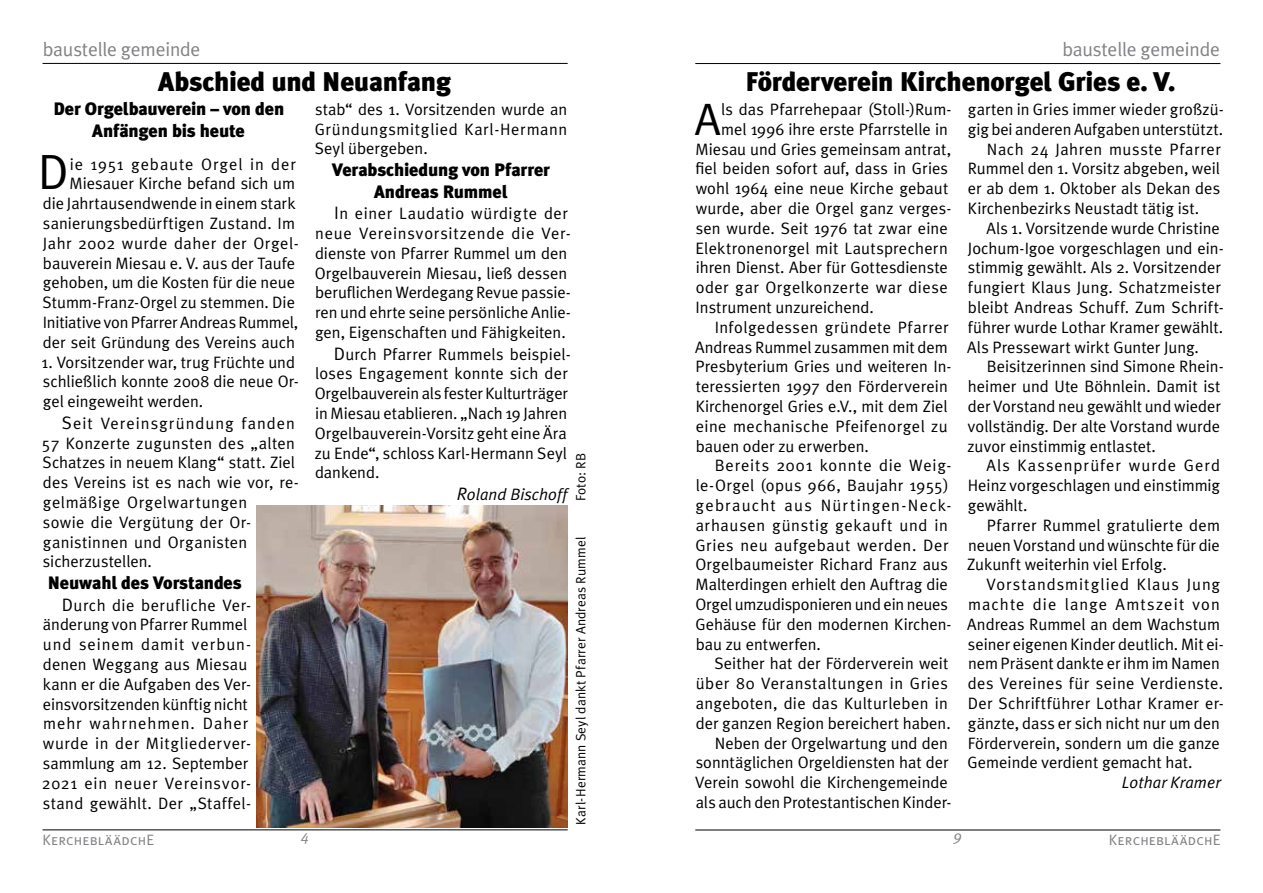
<style>
.page{position:relative;width:1263px;height:893px;background:#fff}
.page>*{position:absolute;margin:0;border:0;box-sizing:border-box;transform-origin:0 0}
.t1{font:49.5px "Meta Plus Normal";color:#000}
.t2{font:45.3px "Meta Plus Normal";color:#000}
.t3{font:900 27px "Meta Plus";letter-spacing:-.01em;color:#000}
.t4{font:19.5px "Meta Plus Normal";letter-spacing:-.01em;color:#808285}
.t5{font:900 18px/21.6px "Meta Plus";letter-spacing:-.005em;color:#000;text-align:center}
.t6{font:16.5px/19.8px "Meta Plus Normal";letter-spacing:.005em;color:#000}
.t7{font:16.5px "Meta Plus Normal";letter-spacing:.03em;color:#000}
.t8{font:16.5px "Meta Plus Normal";letter-spacing:.06em;color:#000}
.t9{font:16.5px "Meta Plus Normal";letter-spacing:-.015em;color:#000}
.t10{font:16.5px "Meta Plus Normal";letter-spacing:.025em;color:#000}
.t11{font:16.5px "Meta Plus Normal";letter-spacing:.075em;color:#000}
.t12{font:16.5px "Meta Plus Normal";letter-spacing:.04em;color:#000}
.t13{font:16.5px "Meta Plus Normal";letter-spacing:.035em;color:#000}
.t14{font:italic 16.5px "Meta Plus Normal";letter-spacing:.005em;color:#000}
.t15{font:16.5px "Meta Plus Normal";letter-spacing:.05em;color:#000}
.t16{font:16.5px "Meta Plus Normal";letter-spacing:.065em;color:#000}
.t17{font:15px "Meta Plus Normal Caps";letter-spacing:.015em;color:#808285}
.t18{font:italic 15px "Meta Plus Normal";color:#808285}
.t19{font:13.5px "Meta Plus Normal";letter-spacing:.005em;color:#000}
.s1{font-size:18px}
</style>
<div class="page">
<hr style="left:695px;top:830px;width:525px;height:1px;background:#000">
<hr style="left:43px;top:63px;width:525px;height:1px;background:#000">
<hr style="left:695px;top:63px;width:525px;height:1px;background:#000">
<hr style="left:43px;top:830px;width:525px;height:1px;background:#000">
<img style="left:256px;top:506px;width:312px;height:321px">
<p class="t4" style="left:43px;top:38px;width:159px">baustelle gemeinde</p>
<p class="t4" style="left:1062px;top:38px;width:159px">baustelle gemeinde</p>
<h3 class="t3" style="left:158px;top:66px;width:294px">Abschied und Neuanfang</h3>
<p class="t5" style="left:53px;top:98px;width:232px">Der Orgelbauverein – von den<br>Anfängen bis heute</p>
<h1 class="t1" style="left:38px;top:144px;width:33px">D</h1>
<p class="t6" style="left:315px;top:99px;width:254px;text-align:justify">stab“ des 1. Vorsitzenden wurde an Gründungsmitglied Karl-Hermann Seyl übergeben.</p>
<p class="t5" style="left:332px;top:159px;width:219px">Verabschiedung von Pfarrer<br>Andreas Rummel</p>
<p class="t6" style="left:315px;top:203px;width:258px;text-indent:19px"><span class="s1">I</span>n einer Laudatio würdigte der neue Vereinsvorsitzende die Ver&shy;dienste von Pfarrer Rummel um den Orgelbauverein Miesau, ließ dessen beruflichen Werdegang Revue passie&shy;ren und ehrte seine persönliche Anlie&shy;gen, Eigenschaften und Fähigkeiten.</p>
<p class="t6" style="left:315px;top:344px;width:258px;text-indent:19px"><span class="s1">D</span>urch Pfarrer Rummels beispiel&shy;loses Engagement konnte sich der<br>Orgelbauverein als fester Kulturträger in Miesau etablieren. „Nach 19 Jahren<br>Orgelbauverein-Vorsitz geht eine Ära zu Ende“, schloss Karl-Hermann Seyl dankend.</p>
<p class="t14" style="left:457px;top:485px;width:112px"><span class="s1">R</span>oland Bischoff</p>
<p class="t6" style="left:43px;top:154px;width:258px;text-align:right">ie 1951 gebaute Orgel in der Miesauer Kirche befand sich um<br>die Jahrtausendwende in einem stark sanierungsbedürftigen Zustand. Im Jahr 2002 wurde daher der Orgel&shy;bauverein Miesau e. V. aus der Taufe gehoben, um die Kosten für die neue Stumm-Franz-Orgel zu stemmen. Die Initiative von Pfarrer Andreas Rummel, der seit Gründung des Vereins auch</p>
<p class="t6" style="left:42px;top:352px;width:259px">1. Vorsitzender war, trug Früchte und schließlich konnte 2008 die neue Or&shy;gel eingeweiht werden.</p>
<p class="t6" style="left:42px;top:413px;width:258px;text-indent:20px"><span class="s1">S</span>eit Vereinsgründung fanden<br>57 Konzerte zugunsten des „alten<br>Schatzes in neuem Klang“ statt. Ziel des Vereins ist es nach wie vor, re&shy;gelmäßige Orgelwartungen<br>sowie die Vergütung der Or&shy;ganistinnen und Organisten sicherzustellen.</p>
<p class="t5" style="left:48px;top:572px;width:195px">Neuwahl des Vorstandes</p>
<p class="t6" style="left:42px;top:595px;width:211px;text-indent:20px"><span class="s1">D</span>urch die berufliche Ver&shy;änderung von Pfarrer Rummel und seinem damit verbun&shy;denen Weggang aus Miesau kann er die Aufgaben des Ver&shy;einsvorsitzenden künftig nicht mehr wahrnehmen. Daher wurde in der Mitgliederver&shy;sammlung am 12. September<br>2021 ein neuer Vereinsvor&shy;stand gewählt. Der „Staffel-</p>
<p class="t19" style="left:573px;top:501px;width:50px;rotate:-90deg">Foto: RB</p>
<p class="t19" style="left:573px;top:824px;width:289px;rotate:-90deg">Karl-Hermann Seyl dankt Pfarrer Andreas Rummel</p>
<h3 class="t3" style="left:745px;top:65px;width:432px">Förderverein Kirchenorgel Gries e. V.</h3>
<h2 class="t2" style="left:695px;top:93px;width:27px">A</h2>
<p class="t6" style="left:721px;top:99px;width:232px">ls das Pfarrehepaar (Stoll-)Rum-</p>
<p class="t6" style="left:721px;top:119px;width:228px">mel 1996 ihre erste Pfarrstelle in</p>
<p class="t6" style="left:696px;top:139px;width:257px">Miesau und Gries gemeinsam antrat,</p>
<p class="t6" style="left:695px;top:159px;width:254px">fiel beiden sofort auf, dass in Gries</p>
<p class="t6" style="left:696px;top:178px;width:254px">wohl 1964 eine neue Kirche gebaut</p>
<p class="t6" style="left:696px;top:198px;width:257px">wurde, aber die Orgel ganz verges-</p>
<p class="t6" style="left:696px;top:218px;width:254px">sen wurde. Seit 1976 tat zwar eine</p>
<p class="t6" style="left:696px;top:238px;width:254px">Elektronenorgel mit Lautsprechern</p>
<p class="t6" style="left:696px;top:258px;width:253px">ihren Dienst. Aber für Gottesdienste</p>
<p class="t10" style="left:696px;top:278px;width:254px">oder gar Orgelkonzerte war diese</p>
<p class="t6" style="left:695px;top:297px;width:180px">Instrument unzureichend.</p>
<p class="t7" style="left:715px;top:317px;width:235px">Infolgedessen gründete Pfarrer</p>
<p class="t6" style="left:695px;top:337px;width:254px">Andreas Rummel zusammen mit dem</p>
<p class="t6" style="left:696px;top:357px;width:257px">Presbyterium Gries und weiteren In-</p>
<p class="t6" style="left:696px;top:376px;width:253px">teressierten 1997 den Förderverein</p>
<p class="t6" style="left:696px;top:396px;width:253px">Kirchenorgel Gries e.V., mit dem Ziel</p>
<p class="t7" style="left:696px;top:416px;width:254px">eine mechanische Pfeifenorgel zu</p>
<p class="t6" style="left:696px;top:436px;width:175px">bauen oder zu erwerben.</p>
<p class="t15" style="left:715px;top:456px;width:238px">Bereits 2001 konnte die Weig-</p>
<p class="t6" style="left:696px;top:475px;width:255px">le-Orgel (opus 966, Baujahr 1955)</p>
<p class="t11" style="left:696px;top:496px;width:257px">gebraucht aus Nürtingen-Neck-</p>
<p class="t12" style="left:696px;top:515px;width:254px">arhausen günstig gekauft und in</p>
<p class="t13" style="left:695px;top:535px;width:255px">Gries neu aufgebaut werden. Der</p>
<p class="t6" style="left:695px;top:555px;width:254px">Orgelbaumeister Richard Franz aus</p>
<p class="t6" style="left:696px;top:574px;width:254px">Malterdingen erhielt den Auftrag die</p>
<p class="t9" style="left:695px;top:595px;width:254px">Orgel umzudisponieren und ein neues</p>
<p class="t6" style="left:695px;top:614px;width:258px">Gehäuse für den modernen Kirchen-</p>
<p class="t6" style="left:696px;top:634px;width:127px">bau zu entwerfen.</p>
<p class="t6" style="left:714px;top:654px;width:235px">Seither hat der Förderverein weit</p>
<p class="t7" style="left:696px;top:674px;width:254px">über 80 Veranstaltungen in Gries</p>
<p class="t6" style="left:696px;top:693px;width:254px">angeboten, die das Kulturleben in</p>
<p class="t6" style="left:696px;top:713px;width:257px">der ganzen Region bereichert haben.</p>
<p class="t6" style="left:715px;top:733px;width:235px">Neben der Orgelwartung und den</p>
<p class="t6" style="left:696px;top:753px;width:254px">sonntäglichen Orgeldiensten hat der</p>
<p class="t6" style="left:695px;top:772px;width:254px">Verein sowohl die Kirchengemeinde</p>
<p class="t6" style="left:696px;top:792px;width:257px">als auch den Protestantischen Kinder-</p>
<p class="t6" style="left:968px;top:99px;width:257px">garten in Gries immer wieder großzü-</p>
<p class="t6" style="left:968px;top:119px;width:257px">gig bei anderen Aufgaben unterstützt.</p>
<p class="t7" style="left:987px;top:139px;width:235px">Nach 24 Jahren musste Pfarrer</p>
<p class="t6" style="left:968px;top:159px;width:254px">Rummel den 1. Vorsitz abgeben, weil</p>
<p class="t6" style="left:968px;top:178px;width:254px">er ab dem 1. Oktober als Dekan des</p>
<p class="t6" style="left:968px;top:198px;width:233px">Kirchenbezirks Neustadt tätig ist.</p>
<p class="t6" style="left:986px;top:218px;width:235px">Als 1. Vorsitzende wurde Christine</p>
<p class="t6" style="left:968px;top:238px;width:257px">Jochum-Igoe vorgeschlagen und ein-</p>
<p class="t6" style="left:968px;top:258px;width:254px">stimmig gewählt. Als 2. Vorsitzender</p>
<p class="t6" style="left:968px;top:277px;width:254px">fungiert Klaus Jung. Schatzmeister</p>
<p class="t6" style="left:968px;top:297px;width:257px">bleibt Andreas Schuff. Zum Schrift-</p>
<p class="t6" style="left:968px;top:317px;width:257px">führer wurde Lothar Kramer gewählt.</p>
<p class="t6" style="left:967px;top:337px;width:233px">Als Pressewart wirkt Gunter Jung.</p>
<p class="t6" style="left:987px;top:357px;width:238px">Beisitzerinnen sind Simone Rhein-</p>
<p class="t6" style="left:968px;top:376px;width:254px">heimer und Ute Böhnlein. Damit ist</p>
<p class="t6" style="left:968px;top:396px;width:254px">der Vorstand neu gewählt und wieder</p>
<p class="t6" style="left:968px;top:416px;width:254px">vollständig. Der alte Vorstand wurde</p>
<p class="t6" style="left:967px;top:436px;width:190px">zuvor einstimmig entlastet.</p>
<p class="t8" style="left:986px;top:456px;width:235px">Als Kassenprüfer wurde Gerd</p>
<p class="t6" style="left:968px;top:475px;width:254px">Heinz vorgeschlagen und einstimmig</p>
<p class="t6" style="left:968px;top:495px;width:61px">gewählt.</p>
<p class="t6" style="left:987px;top:515px;width:235px">Pfarrer Rummel gratulierte dem</p>
<p class="t6" style="left:968px;top:535px;width:253px">neuen Vorstand und wünschte für die</p>
<p class="t6" style="left:967px;top:555px;width:201px">Zukunft weiterhin viel Erfolg.</p>
<p class="t8" style="left:986px;top:575px;width:235px">Vorstandsmitglied Klaus Jung</p>
<p class="t16" style="left:968px;top:595px;width:253px">machte die lange Amtszeit von</p>
<p class="t6" style="left:967px;top:614px;width:254px">Andreas Rummel an dem Wachstum</p>
<p class="t6" style="left:968px;top:634px;width:257px">seiner eigenen Kinder deutlich. Mit ei-</p>
<p class="t6" style="left:968px;top:654px;width:253px">nem Präsent dankte er ihm im Namen</p>
<p class="t6" style="left:968px;top:673px;width:257px">des Vereines für seine Verdienste.</p>
<p class="t6" style="left:968px;top:693px;width:257px">Der Schriftführer Lothar Kramer er-</p>
<p class="t6" style="left:968px;top:713px;width:254px">gänzte, dass er sich nicht nur um den</p>
<p class="t6" style="left:968px;top:733px;width:254px">Förderverein, sondern um die ganze</p>
<p class="t6" style="left:967px;top:753px;width:227px">Gemeinde verdient gemacht hat.</p>
<p class="t14" style="left:1122px;top:773px;width:100px">Lothar Kramer</p>
<p class="t18" style="left:301px;top:827px;width:10px">4</p>
<p class="t18" style="left:954px;top:827px;width:10px">9</p>
<p class="t17" style="left:43px;top:831px;width:113px">KerchebläädchE</p>
<p class="t17" style="left:1109px;top:831px;width:113px">KerchebläädchE</p>
</div>
